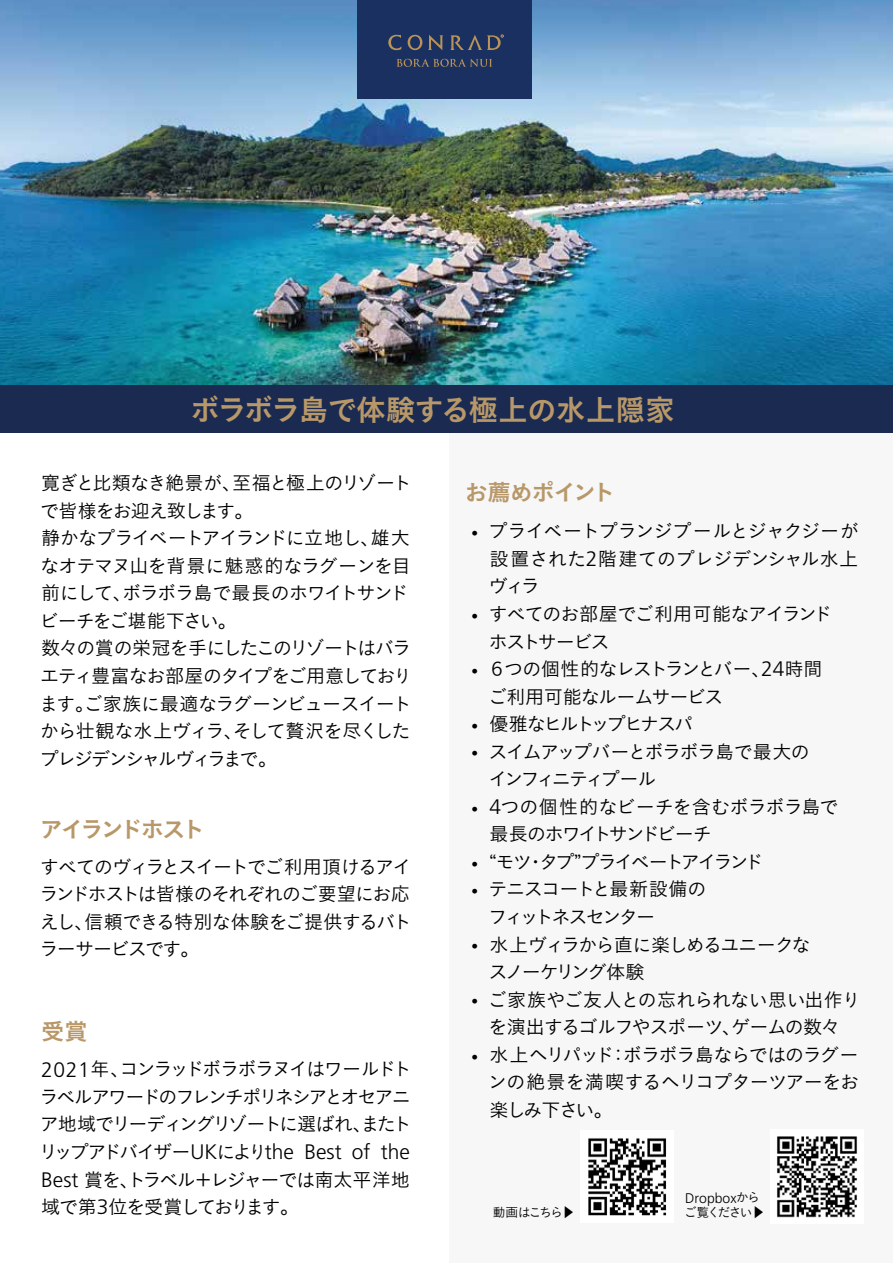
<style>
.page{position:relative;width:893px;height:1263px;background:#fff}
.page>*{position:absolute;margin:0;border:0;box-sizing:border-box;transform-origin:0 0}
.t1{font:29.7px "Koburina Go Std W6";letter-spacing:-.035em;color:#b89868}
.t2{font:23.25px/27.6px "Koz Go Pr 6 N";color:#000}
.t3{font:23.25px "Koburina Go Std W6";letter-spacing:-.14em;color:#b89868}
.t4{font:23.25px "Koburina Go Std W6";letter-spacing:-.065em;color:#b89868}
.t5{font:23.25px "Koburina Go Std W6";letter-spacing:-.09em;color:#b89868}
.t6{font:300 21px "Frutiger LT Std";color:#000}
.t7{font:19.05px/27.6px "Koburina Go Std W3";letter-spacing:-.075em;color:#000}
.t8{font:19.05px/27.6px "Koburina Go Std W3";letter-spacing:-.05em;color:#000}
.t9{font:19.05px/27.6px "Koburina Go Std W3";letter-spacing:-.1em;color:#000}
.t10{font:19.05px/27.6px "Koburina Go Std W3";letter-spacing:-.115em;color:#000}
.t11{font:19.05px/27.6px "Koburina Go Std W3";letter-spacing:-.055em;color:#000}
.t12{font:19.05px/27.6px "Koburina Go Std W3";letter-spacing:-.03em;color:#000}
.t13{font:19.05px "Koburina Go Std W3";letter-spacing:-.04em;color:#000}
.t14{font:19.05px "Koburina Go Std W3";letter-spacing:-.105em;color:#000}
.t15{font:19.05px/27.6px "Koburina Go Std W3";letter-spacing:-.125em;color:#000}
.t16{font:300 13.95px "Frutiger LT Std";color:#000}
.t17{font:12.75px "Koburina Go Std W3";letter-spacing:-.125em;color:#000}
.s1{font-family:"Koburina Go Std W3";font-weight:400;font-size:19.05px}
.s2{font-family:"Frutiger LT Std";font-weight:300;font-size:21px}
.s3{font-family:"Koz Go Pr 6 N"}
.s4{font-family:"Koburina Go Std W3";font-weight:400;font-size:12.75px}
</style>
<div class="page">
<img style="left:0;top:0;width:893px;height:386px">
<div style="left:357px;top:0;width:175px;height:99px;background:#193060"></div>
<svg style="left:388px;top:35px;width:13px;height:15px"></svg>
<svg style="left:408px;top:35px;width:14px;height:15px"></svg>
<svg style="left:428px;top:35px;width:15px;height:15px"></svg>
<svg style="left:450px;top:35px;width:54px;height:15px"></svg>
<svg style="left:397px;top:59px;width:95px;height:8px"></svg>
<div style="left:449px;top:433px;width:444px;height:830px;background:#f7f7f8"></div>
<div style="left:0;top:386px;width:893px;height:47px;background:#1a2a51"></div>
<img style="left:777px;top:1136px;width:80px;height:82px">
<img style="left:588px;top:1138px;width:78px;height:78px">
<h1 class="t1" style="left:190px;top:387px;width:486px">ボラボラ島で体験する極上の水上隠家</h1>
<p class="t11" style="left:40px;top:469px;width:215px">寛ぎと比類なき絶景が、で皆様をお迎え致します。</p>
<p class="t7" style="left:232px;top:469px;width:181px">至福と極上のリゾート</p>
<p class="t7" style="left:41px;top:524px;width:340px">静かなプライベートアイランドに立地し、</p>
<p class="t13" style="left:40px;top:551px;width:372px">なオテマヌ山を背景に魅惑的なラグーンを目</p>
<p class="t7" style="left:122px;top:579px;width:288px">ボラボラ島で最長のホワイトサンド</p>
<p class="t7" style="left:371px;top:524px;width:40px">雄大</p>
<p class="t7" style="left:39px;top:579px;width:374px">前にして、<br>ビーチをご堪能下さい。<br>数々の賞の栄冠を手にしたこのリゾートはバラエティ豊富なお部屋のタイプをご用意しておりますご家族に最適なラグーンビュースイート</p>
<p class="t12" style="left:40px;top:689px;width:372px;text-indent:35px">。<br>から壮観な水上ヴィラそして贅沢を尽くした</p>
<p class="t15" style="left:40px;top:717px;width:239px;text-indent:184px">、<br>プレジデンシャルヴィラまで。</p>
<p class="t3" style="left:40px;top:811px;width:167px">アイランドホスト</p>
<p class="t7" style="left:40px;top:852px;width:374px;text-align:right">すべてのヴィラとスイートでご利用頂けるアイランドホストは皆様のそれぞれのご要望にお応信頼できる特別な体験をご提供するバト</p>
<p class="t7" style="left:40px;top:907px;width:162px">えし、<br>ラーサービスです。</p>
<p class="t5" style="left:41px;top:1014px;width:48px">受賞</p>
<p class="t14" style="left:119px;top:1055px;width:294px">コンラッドボラボラヌイはワールドト</p>
<p class="t6" style="left:41px;top:1057px;width:90px">2021<span class="s1">年、</span></p>
<p class="t10" style="left:40px;top:1083px;width:373px">ラベルアワードのフレンチポリネシアとオセアニア地域でリーディングリゾートに選ばれまたト</p>
<p class="t7" style="left:353px;top:1110px;width:21px">、</p>
<p class="t9" style="left:210px;top:1138px;width:202px;text-indent:-171px">リップアドバイザー<span class="s2">UK</span>により<span class="s2">the<br></span>レジャーでは南太平洋地</p>
<p class="t6" style="left:352px;top:1140px;width:20px">of</p>
<p class="t6" style="left:381px;top:1140px;width:31px">the</p>
<p class="t6" style="left:304px;top:1140px;width:39px">Best</p>
<p class="t9" style="left:41px;top:1165px;width:259px"><span class="s2">Best</span> 賞をトラベル＋<br>域で第<span class="s2">3</span>位を受賞しております。</p>
<p class="t7" style="left:120px;top:1165px;width:21px">、</p>
<p class="t4" style="left:465px;top:474px;width:152px">お薦めポイント</p>
<p class="t2" style="left:463px;top:520px;width:25px">・</p>
<p class="t2" style="left:463px;top:603px;width:25px">・</p>
<p class="t2" style="left:463px;top:658px;width:25px">・</p>
<p class="t2" style="left:463px;top:713px;width:25px">・・</p>
<p class="t2" style="left:463px;top:796px;width:25px">・</p>
<p class="t2" style="left:463px;top:851px;width:25px">・・</p>
<p class="t2" style="left:463px;top:933px;width:25px">・</p>
<p class="t2" style="left:463px;top:989px;width:25px">・</p>
<p class="t2" style="left:463px;top:1044px;width:25px">・</p>
<p class="t8" style="left:488px;top:517px;width:373px">プライベートプランジプールとジャクジーが設置された<span class="s2">2</span>階建てのプレジデンシャル水上ヴィラ<br>すべてのお部屋でご利用可能なアイランド<br>ホストサービス<br>６つの個性的なレストランとバー <span class="s2">24</span>時間</p>
<p class="t7" style="left:751px;top:655px;width:21px">、</p>
<p class="t7" style="left:488px;top:682px;width:352px">ご利用可能なルームサービス<br>優雅なヒルトップヒナスパ<br>スイムアップバーとボラボラ島で最大の<br>インフィニティプール<br><span class="s2">4</span>つの個性的なビーチを含むボラボラ島で最長のホワイトサンドビーチ<br>“モツタプ”プライベートアイランド</p>
<p class="t7" style="left:488px;top:848px;width:374px;text-indent:38px">・<br>テニスコートと最新設備の<br>フィットネスセンター<br>水上ヴィラから直に楽しめるユニークな<br>スノーケリング体験<br>ご家族やご友人との忘れられない思い出作りを演出するゴルフやスポーツゲームの数々</p>
<p class="t7" style="left:623px;top:1013px;width:237px;text-indent:99px">、<br>ボラボラ島ならではのラグー</p>
<p class="t8" style="left:488px;top:1040px;width:373px">水上ヘリパッド<br>ンの絶景を満喫するヘリコプターツアーをお楽しみ下さい。</p>
<p class="t7" style="left:609px;top:1040px;width:21px">：</p>
<p class="t17" style="left:493px;top:1202px;width:83px">動画はこちら<span class="s3">▶</span></p>
<p class="t16" style="left:685px;top:1190px;width:76px">Dropbox<span class="s4">から</span></p>
<p class="t17" style="left:684px;top:1203px;width:82px">ご覧ください<span class="s3">▶</span></p>
</div>
